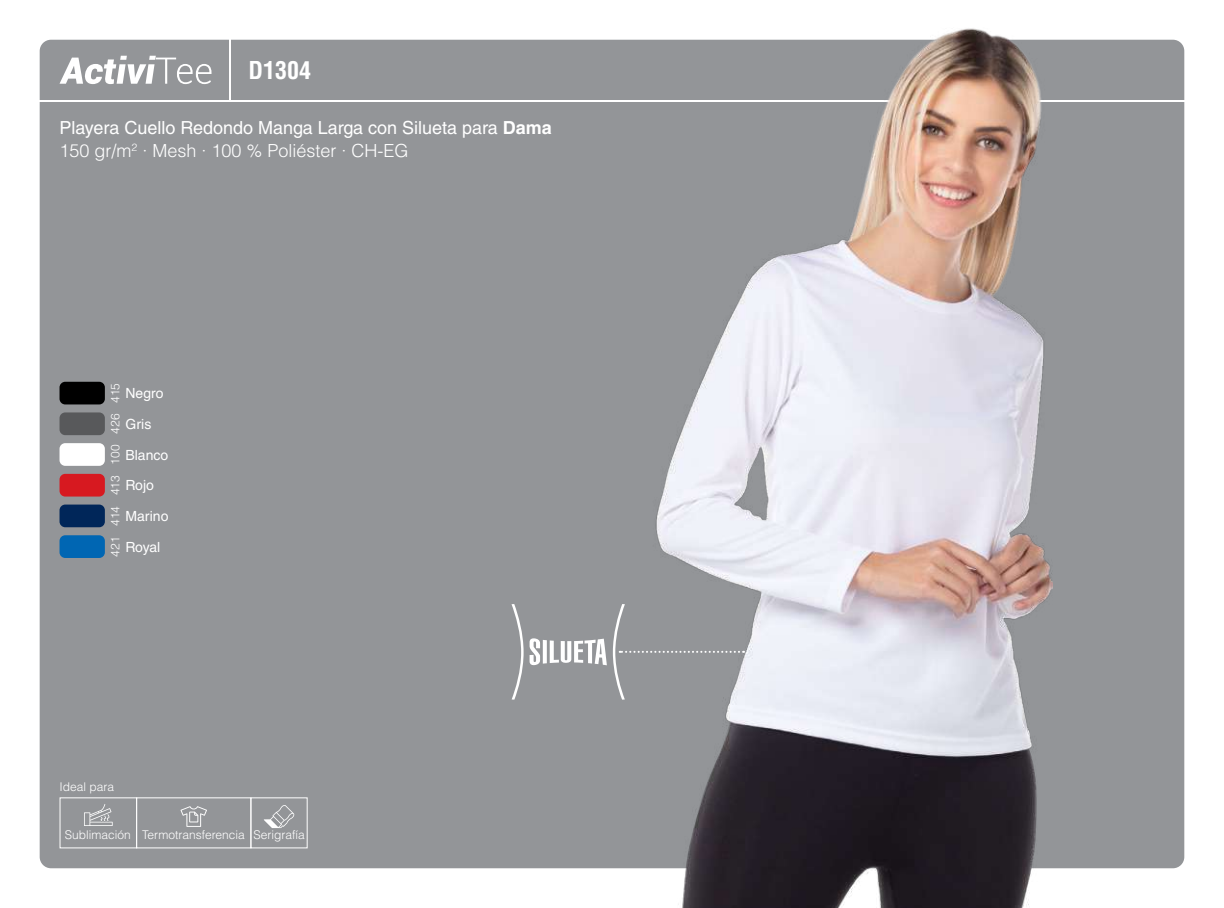
<style>
.page{position:relative;width:1224px;height:908px;background:#fff}
.page>*{position:absolute;margin:0;border:0;box-sizing:border-box;transform-origin:0 0}
.t1{font:700 condensed 24px "Helvetica LT Std";color:#fff}
.t2{font:18px/23.2px "Helvetica LT Std";color:#fff}
.t3{font:14px/30.6px "Helvetica LT Std";color:#fff}
.t4{font:14px "Helvetica";color:#fff}
.t5{font:300 12px "Helvetica LT Std";color:#fff}
.s1{font-weight:700}
.s2{font-weight:300}
</style>
<div class="page">
<div style="left:40px;top:40px;width:1144px;height:827px;background:#939598;border-radius:11px"></div>
<hr style="left:0;top:100px;width:1224px;height:1px;background:#fff">
<hr style="left:229px;top:0;width:1px;height:101px;background:#fff">
<svg style="left:60px;top:56px;width:152px;height:28px"></svg>
<div style="left:60px;top:797px;width:77px;height:51px;border:1px solid #fff"></div>
<div style="left:136px;top:797px;width:115px;height:51px;border:1px solid #fff"></div>
<svg style="left:180px;top:806px;width:27px;height:20px"></svg>
<div style="left:250px;top:797px;width:58px;height:51px;border:1px solid #fff"></div>
<svg style="left:264px;top:805px;width:30px;height:22px"></svg>
<svg style="left:84px;top:804px;width:29px;height:21px"></svg>
<div style="left:60px;top:381px;width:45px;height:23px;background:#000;border-radius:6px"></div>
<div style="left:60px;top:443px;width:45px;height:22px;background:#fff;border-radius:6px"></div>
<div style="left:60px;top:412px;width:45px;height:23px;background:#58595b;border-radius:6px"></div>
<div style="left:60px;top:473px;width:45px;height:23px;background:#d71920;border-radius:6px"></div>
<div style="left:60px;top:504px;width:45px;height:23px;background:#002659;border-radius:6px"></div>
<div style="left:60px;top:535px;width:45px;height:22px;background:#0066b3;border-radius:6px"></div>
<img style="left:469px;top:28px;width:583px;height:879px">
<svg style="left:512px;top:603px;width:232px;height:96px"></svg>
<h1 class="t1" style="left:249px;top:55px;width:64px">D1304</h1>
<p class="t2" style="left:60px;top:116px;width:494px">Playera Cuello Redondo Manga Larga con Silueta para <span class="s1">Dama<br></span><span class="s2">150 gr/m</span><sup>2</sup> <span class="s2">· Mesh · 100 % Poliéster · CH-EG</span></p>
<p class="t5" style="left:108px;top:403px;width:22px;rotate:-90deg">415</p>
<p class="t5" style="left:108px;top:464px;width:52px;rotate:-90deg">100 426</p>
<p class="t5" style="left:108px;top:495px;width:22px;rotate:-90deg">413</p>
<p class="t5" style="left:108px;top:525px;width:22px;rotate:-90deg">414</p>
<p class="t5" style="left:108px;top:556px;width:22px;rotate:-90deg">421</p>
<p class="t4" style="left:125px;top:387px;width:40px">Negro</p>
<p class="t3" style="left:125px;top:408px;width:27px">Gris</p>
<p class="t3" style="left:125px;top:439px;width:44px">Blanco</p>
<p class="t3" style="left:125px;top:470px;width:44px">Rojo<br>Marino<br>Royal</p>
<p class="t5" style="left:60px;top:779px;width:56px">Ideal para</p>
<p class="t5" style="left:65px;top:827px;width:241px">Sublimación Termotransferencia Serigrafía</p>
</div>
